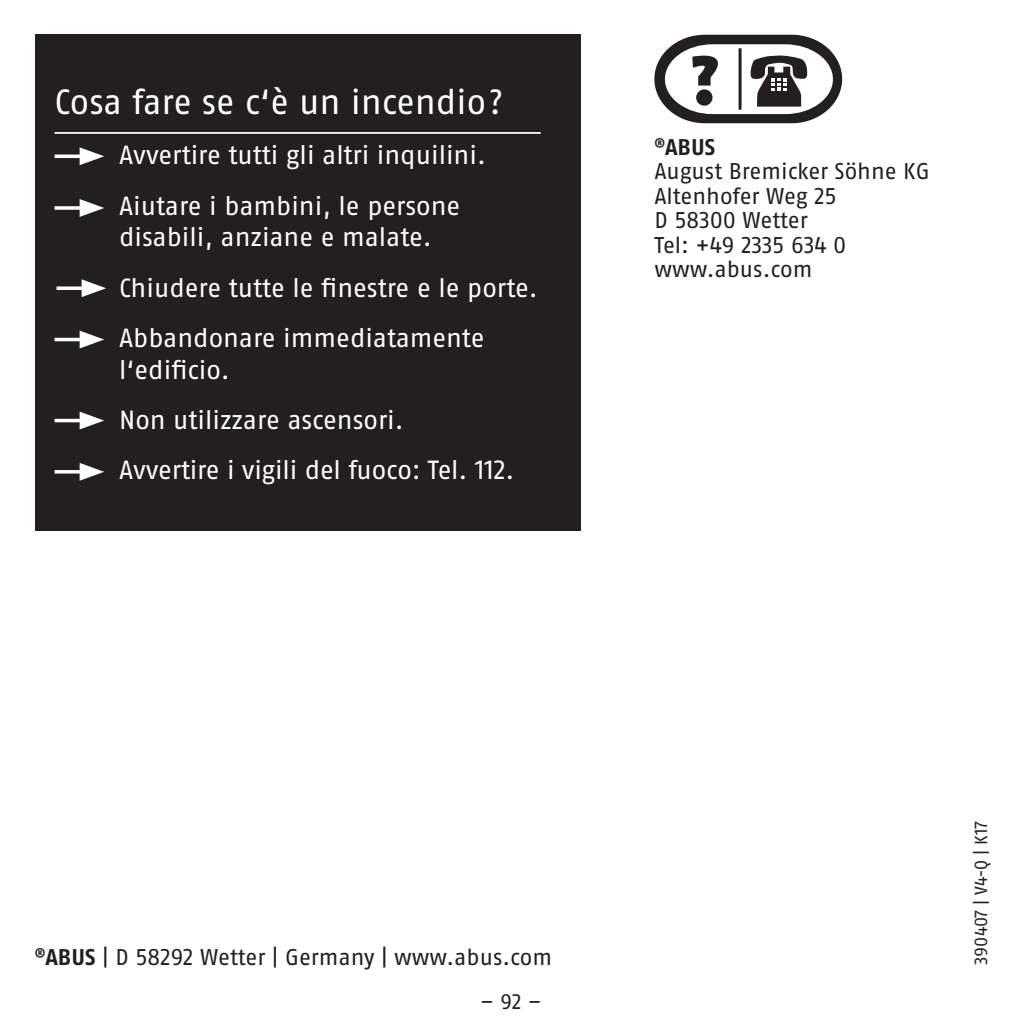
<style>
.page{position:relative;width:1022px;height:1022px;background:#fff}
.page>*{position:absolute;margin:0;border:0;box-sizing:border-box;transform-origin:0 0}
.t1{font:35px "ABUS Fago Pro";letter-spacing:-.005em;color:#fff}
.t2{font:26.25px/50.4px "ABUS Fago Pro";letter-spacing:-.005em;color:#fff}
.t3{font:22.75px/24.5px "ABUS Fago Pro";letter-spacing:-.005em;color:#231f20}
.t4{font:21px "ABUS Fago Pro";color:#231f20}
.t5{font:17.5px "ABUS Fago Pro";letter-spacing:-.005em;color:#231f20}
.s1{font-weight:700}
</style>
<div class="page">
<svg style="left:654px;top:34px;width:189px;height:90px"></svg>
<div style="left:35px;top:35px;width:545px;height:496px;background:#231f20"></div>
<hr style="left:55px;top:132px;width:486px;height:2px;background:#fff">
<hr style="left:55px;top:155px;width:30px;height:3px;background:#fff">
<svg style="left:80px;top:147px;width:24px;height:18px"></svg>
<svg style="left:55px;top:206px;width:25px;height:4px"></svg>
<svg style="left:80px;top:199px;width:24px;height:18px"></svg>
<svg style="left:57px;top:286px;width:25px;height:4px"></svg>
<svg style="left:82px;top:279px;width:24px;height:18px"></svg>
<hr style="left:55px;top:338px;width:30px;height:3px;background:#fff">
<svg style="left:80px;top:331px;width:24px;height:17px"></svg>
<hr style="left:55px;top:419px;width:30px;height:3px;background:#fff">
<svg style="left:80px;top:412px;width:24px;height:17px"></svg>
<svg style="left:55px;top:470px;width:25px;height:4px"></svg>
<svg style="left:80px;top:463px;width:24px;height:18px"></svg>
<h1 class="t1" style="left:55px;top:81px;width:450px">Cosa fare se c‘è un incendio?</h1>
<p class="t2" style="left:119px;top:130px;width:368px">Avvertire tutti gli altri inquilini.<br>Aiutare i bambini, le persone</p>
<p class="t2" style="left:119px;top:212px;width:420px">disabili, anziane e malate.<br>Chiudere tutte le finestre e le porte.<br>Abbandonare immediatamente</p>
<p class="t2" style="left:119px;top:344px;width:397px">l‘edificio.<br>Non utilizzare ascensori.<br>Avvertire i vigili del fuoco: Tel. 112.</p>
<p class="t3" style="left:654px;top:135px;width:277px"><sup>®</sup><span class="s1">ABUS<br></span>August Bremicker Söhne KG<br>Altenhofer Weg 25<br>D 58300 Wetter<br>Tel: +49 2335 634 0 www.abus.com</p>
<p class="t3" style="left:35px;top:945px;width:519px"><sup>®</sup><span class="s1">ABUS</span> | D 58292 Wetter | Germany | www.abus.com</p>
<p class="t4" style="left:480px;top:989px;width:63px">– 92 –</p>
<p class="t5" style="left:971px;top:964px;width:145px;rotate:-90deg">390407 | V4-Q | K17</p>
</div>
